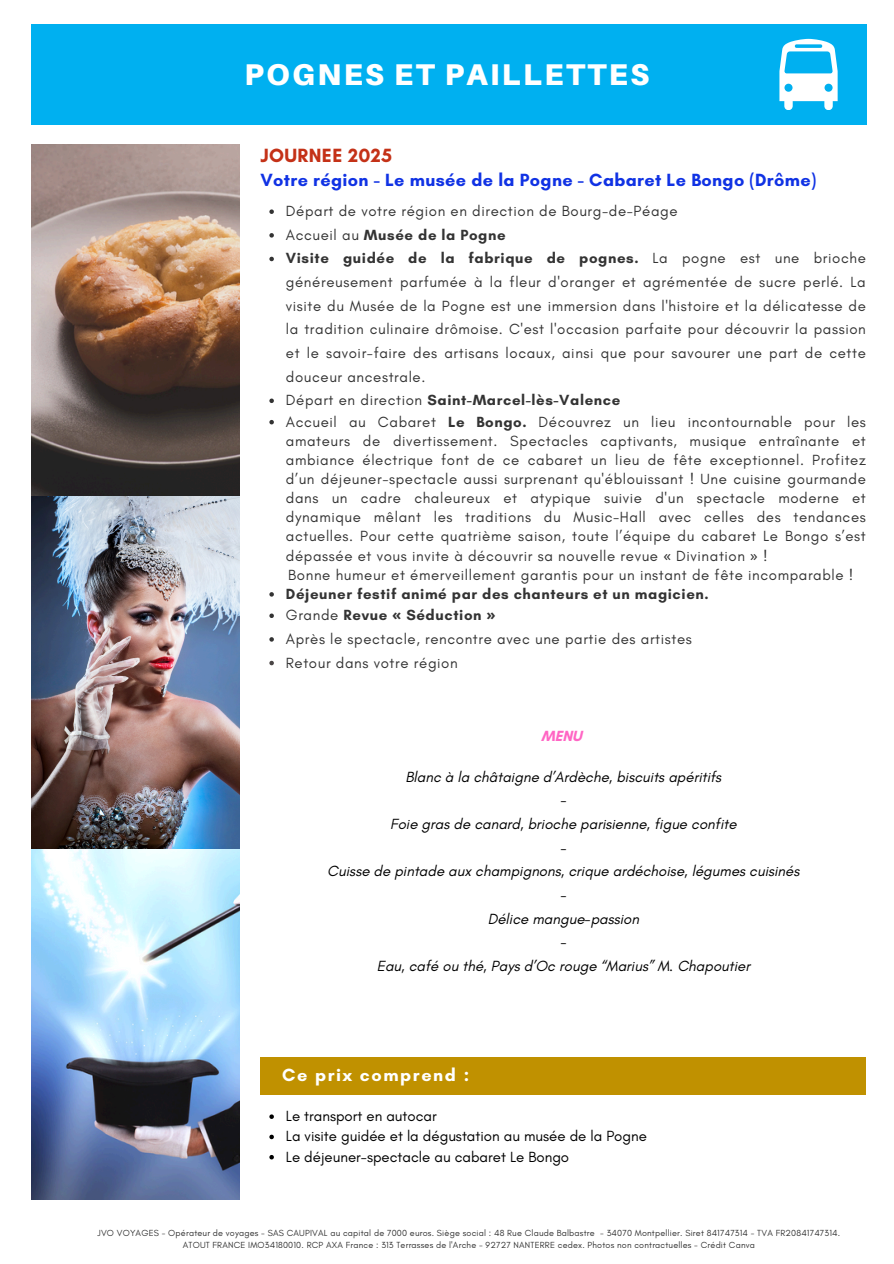
<style>
.page{position:relative;width:894px;height:1264px;background:#fff}
.page>*{position:absolute;margin:0;border:0;box-sizing:border-box;transform-origin:0 0}
.t1{font:900 30px "Aileron";letter-spacing:.08em;color:#fff}
.t2{font:700 19.5px "Glacial Indifference";letter-spacing:.02em;color:#c43117}
.t3{font:700 18px "Glacial Indifference";letter-spacing:.02em;color:#1032e4}
.t4{font:700 18px "Glacial Indifference";letter-spacing:.09em;color:#fff}
.t5{font:15px/23.7px "Glacial Indifference";letter-spacing:.04em;color:#000}
.t6{font:italic 15px/23.7px "Glacial Indifference";color:#000;text-align:center}
.t7{font:15px "Glacial Indifference";color:#000}
.t8{font:700 15px/21.3px "Glacial Indifference";letter-spacing:.04em;color:#000}
.t9{font:700 15px "Glacial Indifference";color:#ff66c4}
.t10{font:9px/12px "Glacial Indifference";letter-spacing:.02em;color:#000;text-align:center}
.s1{font-weight:700}
.s2{font-family:"Noto Sans"}
.s3{font-weight:400}
</style>
<div class="page">
<img style="left:31px;top:145px;width:209px;height:1054px">
<div style="left:31px;top:25px;width:835px;height:100px;background:#00b0f0"></div>
<svg style="left:779px;top:39px;width:58px;height:71px"></svg>
<svg style="left:269px;top:209px;width:5px;height:5px"></svg>
<svg style="left:269px;top:233px;width:5px;height:4px"></svg>
<svg style="left:269px;top:257px;width:5px;height:4px"></svg>
<svg style="left:269px;top:398px;width:5px;height:5px"></svg>
<svg style="left:269px;top:420px;width:5px;height:4px"></svg>
<svg style="left:269px;top:592px;width:5px;height:4px"></svg>
<svg style="left:269px;top:613px;width:5px;height:5px"></svg>
<svg style="left:269px;top:637px;width:5px;height:4px"></svg>
<svg style="left:269px;top:660px;width:5px;height:5px"></svg>
<div style="left:260px;top:1056px;width:605px;height:38px;background:#c09100"></div>
<svg style="left:269px;top:1114px;width:5px;height:4px"></svg>
<svg style="left:269px;top:1134px;width:5px;height:5px"></svg>
<svg style="left:269px;top:1155px;width:5px;height:4px"></svg>
<h1 class="t1" style="left:244px;top:55px;width:406px">POGNES ET PAILLETTES</h1>
<h4 class="t2" style="left:260px;top:143px;width:133px">JOURNEE 2025</h4>
<h4 class="t3" style="left:260px;top:168px;width:557px">Votre région - Le musée de la Pogne - Cabaret Le Bongo (Drôme)</h4>
<p class="t5" style="left:286px;top:199px;width:581px">Départ de votre région en direction de Bourg-de-Péage<br>Accueil au <span class="s1">Musée de la Pogne<br>Visite guidée de la fabrique de pognes.</span> La pogne est une brioche généreusement parfumée à la fleur d'oranger et agrémentée de sucre perlé. La visite du Musée de la Pogne est une immersion dans l'histoire et la délicatesse de la tradition culinaire drômoise. C'est l'occasion parfaite pour découvrir la passion et le savoir-faire des artisans locaux, ainsi que pour savourer une part de cette douceur ancestrale.<br>Départ en direction <span class="s1">Saint-Marcel-lès-Valence</span></p>
<p class="t5" style="left:286px;top:412px;width:581px;line-height:19px">Accueil au Cabaret <span class="s1">Le Bongo.</span> Découvrez un lieu incontournable pour les amateurs de divertissement. Spectacles captivants, musique entraînante et ambiance électrique font de ce cabaret un lieu de fête exceptionnel. Profitez d’un déjeuner-spectacle aussi surprenant qu'éblouissant ! Une cuisine gourmande dans un cadre chaleureux et atypique suivie d'un spectacle moderne et dynamique mêlant les traditions du Music-Hall avec celles des tendances actuelles. Pour cette quatrième saison, toute l’équipe du cabaret Le Bongo s’est dépassée et vous invite à découvrir sa nouvelle revue <span class="s2">«</span> Divination <span class="s2">»</span> !<br>Bonne humeur et émerveillement garantis pour un instant de fête incomparable !</p>
<p class="t8" style="left:286px;top:583px;width:424px">Déjeuner festif animé par des chanteurs et un magicien.<br><span class="s3">Grande</span> Revue <span class="s2">«</span> Séduction <span class="s2">»</span></p>
<p class="t5" style="left:286px;top:626px;width:407px">Après le spectacle, rencontre avec une partie des artistes<br>Retour dans votre région</p>
<p class="t9" style="left:541px;top:727px;width:42px">MENU</p>
<h2 class="t6" style="left:327px;top:764px;width:473px">Blanc à la châtaigne d’Ardèche, biscuits apéritifs<br>-<br>Foie gras de canard, brioche parisienne, figue confite<br>-<br>Cuisse de pintade aux champignons, crique ardéchoise, légumes cuisinés -<br>Délice mangue-passion<br>-</h2>
<p class="t6" style="left:376px;top:953px;width:375px">Eau, café ou thé, Pays d’Oc rouge “Marius” M. Chapoutier</p>
<p class="t4" style="left:282px;top:1064px;width:189px">Ce prix comprend :</p>
<p class="t7" style="left:286px;top:1106px;width:152px">Le transport en autocar</p>
<p class="t7" style="left:286px;top:1127px;width:362px">La visite guidée et la dégustation au musée de la Pogne</p>
<p class="t7" style="left:286px;top:1147px;width:285px">Le déjeuner-spectacle au cabaret Le Bongo</p>
<p class="t10" style="left:97px;top:1226px;width:744px">JVO VOYAGES - Opérateur de voyages - SAS CAUPIVAL au capital de 7000 euros. Siège social : 48 Rue Claude Balbastre - 34070 Montpellier. Siret 841747314 - TVA FR20841747314.<br>ATOUT FRANCE IMO34180010. RCP AXA France : 313 Terrasses de l'Arche - 92727 NANTERRE cedex. Photos non contractuelles - Crédit Canva</p>
</div>
